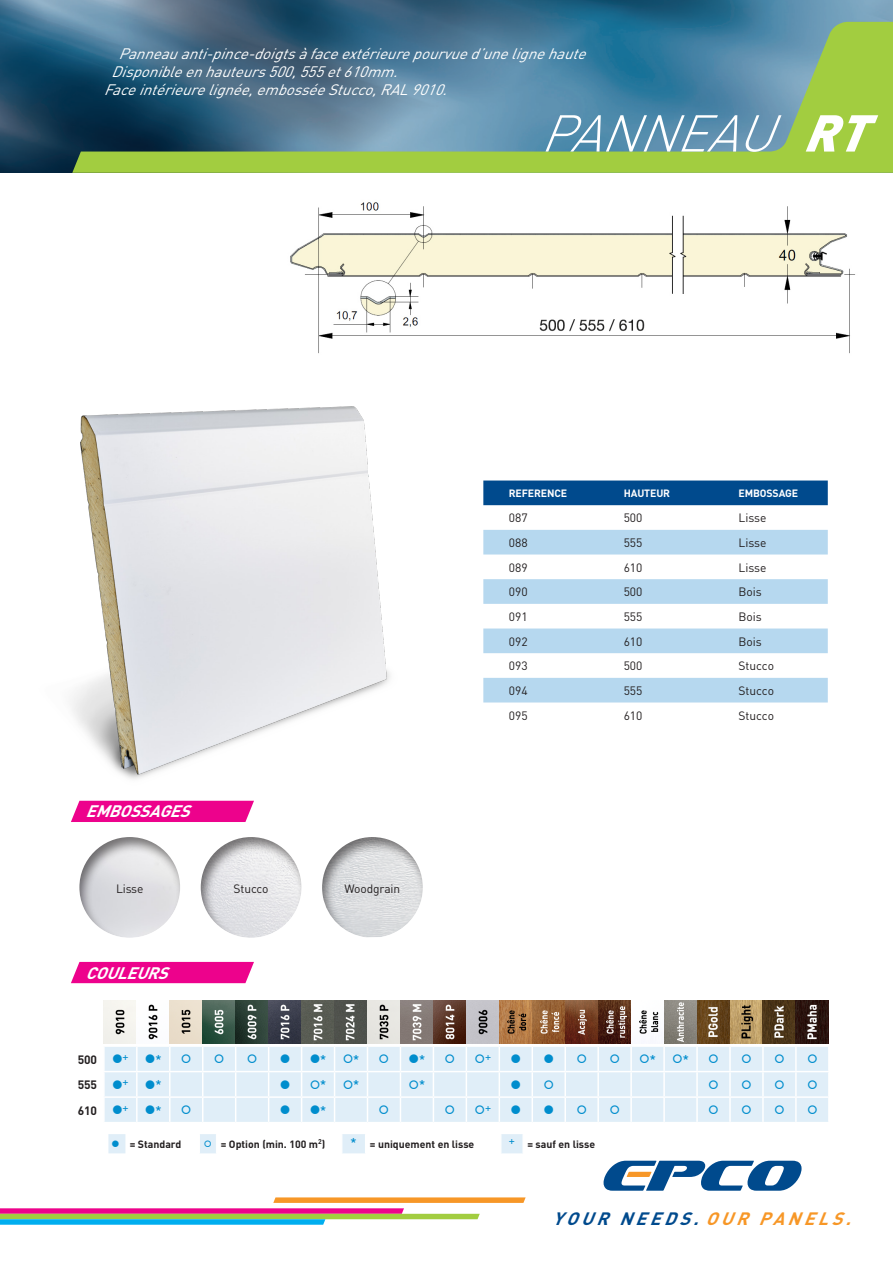
<style>
.page{position:relative;width:893px;height:1263px;background:#fff}
.page>*{position:absolute;margin:0;border:0;box-sizing:border-box;transform-origin:0 0}
.t1{font:italic 300 51px "DIN";color:#fff}
.t2{font:italic 700 17.7px "DIN";color:#004a8d}
.t3{font:italic 700 16.5px "DIN";color:#fff}
.texte_bandeau_haut{font:italic 15px "DIN";color:#fff}
.t4{font:12px "DIN";color:#231f20}
.t5{font:700 12px "DIN";letter-spacing:-.01em;color:#231f20}
.t6{font:700 10.5px "DIN";color:#231f20}
.t7{font:700 10.5px "DIN";letter-spacing:-.01em;color:#fff}
.s1{font-weight:900}
.s2{color:#f79727}
</style>
<div class="page">
<img style="left:0;top:0;width:893px;height:173px">
<img style="left:290px;top:202px;width:565px;height:152px">
<svg style="left:0;top:1197px;width:526px;height:28px"></svg>
<svg style="left:604px;top:1161px;width:197px;height:30px"></svg>
<svg style="left:72px;top:22px;width:821px;height:151px;background:#5d8c82"></svg>
<img style="left:71px;top:406px;width:319px;height:373px">
<div style="left:483px;top:480px;width:345px;height:25px;background:#004a8d"></div>
<svg style="left:483px;top:530px;width:345px;height:172px;fill:#b6d8ef"></svg>
<div style="left:71px;top:801px;width:183px;height:21px;background:#ed028c"></div>
<div style="left:78px;top:835px;width:103px;height:104px;background:#231f20;opacity:.6"></div>
<div style="left:199px;top:835px;width:103px;height:104px;background:#231f20;opacity:.6"></div>
<div style="left:320px;top:835px;width:104px;height:104px;background:#231f20;opacity:.6"></div>
<div style="left:71px;top:962px;width:183px;height:21px;background:#ed028c"></div>
<div style="left:105px;top:1047px;width:31px;height:75px;background:#e0eef8"></div>
<hr style="left:103px;top:1071px;width:34px;height:1px;background:#fff">
<hr style="left:103px;top:1096px;width:34px;height:2px;background:#fff">
<img style="left:104px;top:1000px;width:32px;height:44px">
<svg style="left:113px;top:1055px;width:15px;height:8px"></svg>
<svg style="left:113px;top:1080px;width:15px;height:9px"></svg>
<svg style="left:113px;top:1106px;width:15px;height:8px"></svg>
<svg style="left:137px;top:1000px;width:692px;height:122px;background:#c2c5c5"></svg>
<svg style="left:108px;top:1134px;width:415px;height:19px"></svg>
<p class="texte_bandeau_haut" style="left:118px;top:44px;width:475px">Panneauanti-pince-doigtsàfaceextérieurepourvued’unelignehaute</p>
<p class="texte_bandeau_haut" style="left:111px;top:62px;width:295px">Disponibleenhauteurs500,555et610mm.</p>
<p class="texte_bandeau_haut" style="left:104px;top:80px;width:352px">Faceintérieurelignée,embosséeStucco,RAL9010.</p>
<p class="t1" style="left:540px;top:102px;width:352px">PANNEAU <span class="s1">RT</span></p>
<p class="t3" style="left:86px;top:801px;width:113px">EMBOSSAGES</p>
<p class="t4" style="left:116px;top:881px;width:29px">Lisse</p>
<p class="t4" style="left:234px;top:881px;width:36px">Stucco</p>
<p class="t4" style="left:345px;top:881px;width:57px">Woodgrain</p>
<p class="t3" style="left:86px;top:962px;width:91px">COULEURS</p>
<p class="t5" style="left:78px;top:1052px;width:21px">500</p>
<p class="t5" style="left:78px;top:1077px;width:21px">555</p>
<p class="t5" style="left:78px;top:1103px;width:21px">610</p>
<p class="t7" style="left:509px;top:487px;width:60px">REFERENCE</p>
<p class="t7" style="left:624px;top:487px;width:48px">HAUTEUR</p>
<p class="t7" style="left:738px;top:487px;width:61px">EMBOSSAGE</p>
<p class="t4" style="left:509px;top:511px;width:20px">087</p>
<p class="t4" style="left:624px;top:511px;width:20px">500</p>
<p class="t4" style="left:738px;top:511px;width:29px">Lisse</p>
<p class="t4" style="left:509px;top:535px;width:20px">088</p>
<p class="t4" style="left:624px;top:535px;width:20px">555</p>
<p class="t4" style="left:738px;top:535px;width:29px">Lisse</p>
<p class="t4" style="left:509px;top:560px;width:20px">089</p>
<p class="t4" style="left:624px;top:560px;width:20px">610</p>
<p class="t4" style="left:738px;top:560px;width:29px">Lisse</p>
<p class="t4" style="left:509px;top:585px;width:20px">090</p>
<p class="t4" style="left:624px;top:585px;width:20px">500</p>
<p class="t4" style="left:738px;top:585px;width:25px">Bois</p>
<p class="t4" style="left:509px;top:609px;width:20px">091</p>
<p class="t4" style="left:624px;top:609px;width:20px">555</p>
<p class="t4" style="left:738px;top:609px;width:25px">Bois</p>
<p class="t4" style="left:509px;top:634px;width:20px">092</p>
<p class="t4" style="left:624px;top:634px;width:20px">610</p>
<p class="t4" style="left:738px;top:634px;width:25px">Bois</p>
<p class="t4" style="left:509px;top:658px;width:20px">093</p>
<p class="t4" style="left:624px;top:658px;width:20px">500</p>
<p class="t4" style="left:738px;top:658px;width:37px">Stucco</p>
<p class="t4" style="left:509px;top:683px;width:20px">094</p>
<p class="t4" style="left:624px;top:683px;width:20px">555</p>
<p class="t4" style="left:738px;top:683px;width:37px">Stucco</p>
<p class="t4" style="left:509px;top:708px;width:20px">095</p>
<p class="t4" style="left:624px;top:708px;width:20px">610</p>
<p class="t4" style="left:738px;top:708px;width:37px">Stucco</p>
<p class="t6" style="left:130px;top:1137px;width:53px">= Standard</p>
<p class="t6" style="left:221px;top:1137px;width:106px">= Option (min. 100 m<sup>2</sup>)</p>
<p class="t6" style="left:370px;top:1137px;width:106px">= uniquement en lisse</p>
<p class="t6" style="left:527px;top:1137px;width:69px">= sauf en lisse</p>
<p class="t2" style="left:552px;top:1207px;width:308px">YOUR NEEDS. <span class="s2">OUR PANELS.</span></p>
</div>
